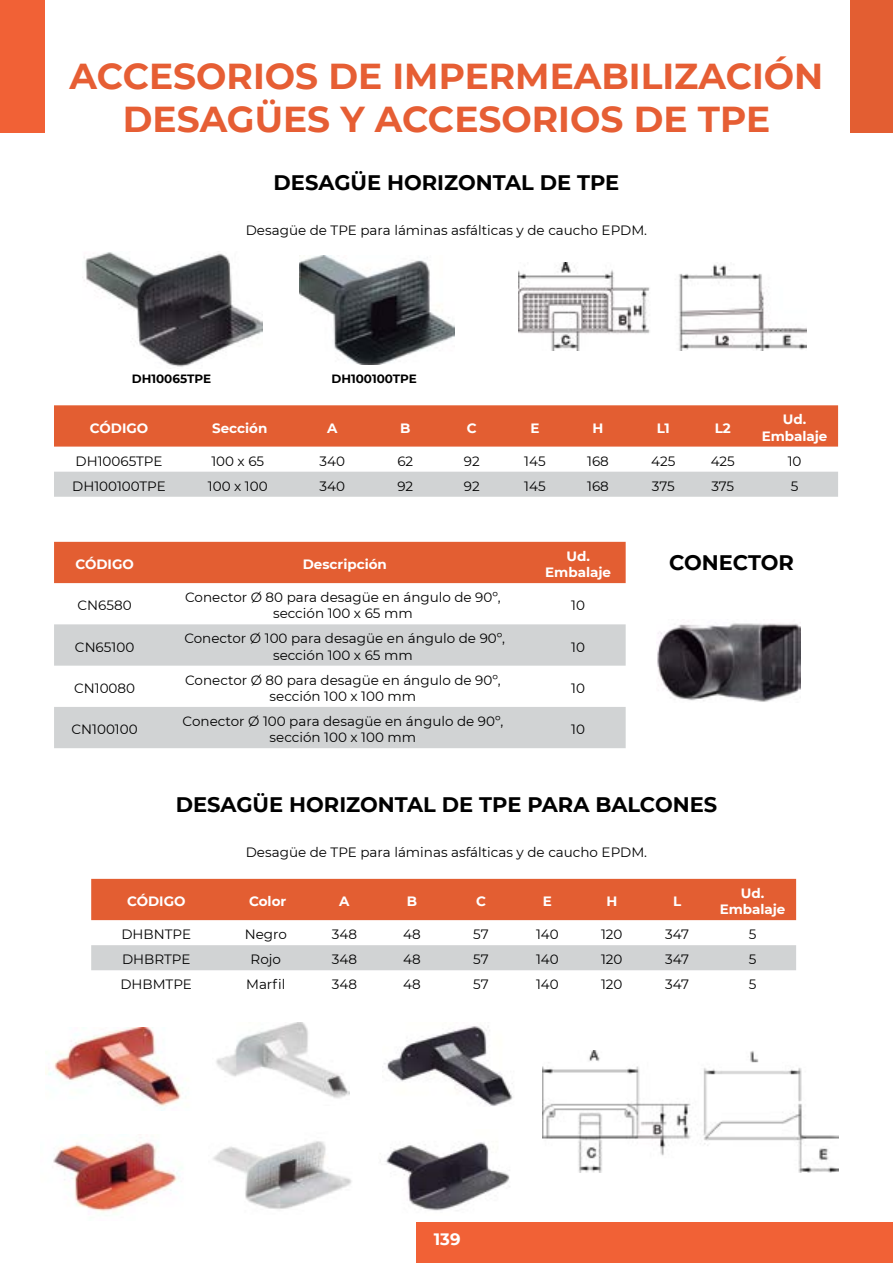
<style>
.page{position:relative;width:893px;height:1263px;background:#fff}
.page>*{position:absolute;margin:0;border:0;box-sizing:border-box;transform-origin:0 0}
.t1{font:700 36px/43.2px "Montserrat";color:#e65e34;text-align:center}
.t2{font:700 21px "Montserrat";color:#000}
.t3{font:700 16.5px "Montserrat";color:#fff}
.t4{font:13.5px/16.2px "Montserrat";color:#000;text-align:center}
.t5{font:700 13.5px/16.2px "Montserrat";color:#fff;text-align:center}
.t6{font:700 12px "Montserrat";color:#000}
</style>
<div class="page">
<div style="left:54px;top:405px;width:784px;height:42px;background:#e35e32"></div>
<div style="left:54px;top:472px;width:784px;height:25px;background:#d1d3d4"></div>
<div style="left:54px;top:542px;width:572px;height:41px;background:#e35e32"></div>
<svg style="left:54px;top:624px;width:572px;height:124px;fill:#d1d3d4"></svg>
<div style="left:91px;top:879px;width:705px;height:41px;background:#e35e32"></div>
<div style="left:91px;top:945px;width:705px;height:25px;background:#d1d3d4"></div>
<img style="left:543px;top:1050px;width:296px;height:122px">
<img style="left:213px;top:1141px;width:139px;height:69px">
<img style="left:385px;top:1142px;width:125px;height:69px">
<img style="left:384px;top:1026px;width:129px;height:80px">
<img style="left:53px;top:1142px;width:130px;height:71px">
<img style="left:45px;top:1027px;width:138px;height:84px">
<img style="left:216px;top:1022px;width:133px;height:77px">
<img style="left:657px;top:621px;width:144px;height:81px">
<img style="left:299px;top:255px;width:156px;height:110px">
<img style="left:84px;top:252px;width:178px;height:115px">
<img style="left:519px;top:262px;width:288px;height:88px">
<div style="left:851px;top:0;width:42px;height:133px;background:#e35e32"></div>
<div style="left:416px;top:1223px;width:477px;height:40px;background:#f16136"></div>
<div style="left:0;top:0;width:45px;height:133px;background:#f16136"></div>
<h1 class="t1" style="left:70px;top:53px;width:755px">ACCESORIOS DE IMPERMEABILIZACIÓN<br>DESAGÜES Y ACCESORIOS DE TPE</h1>
<h2 class="t2" style="left:274px;top:168px;width:347px">DESAGÜE HORIZONTAL DE TPE</h2>
<p class="t4" style="left:246px;top:222px;width:403px">Desagüe de TPE para láminas asfálticas y de caucho EPDM.</p>
<p class="t6" style="left:132px;top:370px;width:81px">DH10065TPE</p>
<p class="t6" style="left:332px;top:370px;width:87px">DH100100TPE</p>
<p class="t5" style="left:90px;top:419px;width:60px">CÓDIGO</p>
<p class="t5" style="left:212px;top:419px;width:57px">Sección</p>
<p class="t5" style="left:327px;top:419px;width:12px">A</p>
<p class="t5" style="left:400px;top:419px;width:12px">B</p>
<p class="t5" style="left:467px;top:419px;width:11px">C</p>
<p class="t5" style="left:530px;top:419px;width:11px">E</p>
<p class="t5" style="left:592px;top:419px;width:12px">H</p>
<p class="t5" style="left:657px;top:419px;width:14px">L1</p>
<p class="t5" style="left:715px;top:419px;width:18px">L2</p>
<p class="t5" style="left:762px;top:411px;width:67px">Ud.<br>Embalaje</p>
<p class="t4" style="left:76px;top:452px;width:88px">DH10065TPE</p>
<p class="t4" style="left:211px;top:452px;width:54px">100 x 65</p>
<p class="t4" style="left:320px;top:452px;width:27px">340</p>
<p class="t4" style="left:397px;top:452px;width:17px">62</p>
<p class="t4" style="left:464px;top:452px;width:17px">92</p>
<p class="t4" style="left:524px;top:452px;width:23px">145</p>
<p class="t4" style="left:587px;top:452px;width:23px">168</p>
<p class="t4" style="left:651px;top:452px;width:26px">425</p>
<p class="t4" style="left:711px;top:452px;width:26px">425</p>
<p class="t4" style="left:788px;top:452px;width:15px">10</p>
<p class="t4" style="left:72px;top:477px;width:95px">DH100100TPE</p>
<p class="t4" style="left:208px;top:477px;width:61px">100 x 100</p>
<p class="t4" style="left:320px;top:477px;width:27px">340</p>
<p class="t4" style="left:397px;top:477px;width:17px">92</p>
<p class="t4" style="left:464px;top:477px;width:17px">92</p>
<p class="t4" style="left:524px;top:477px;width:23px">145</p>
<p class="t4" style="left:587px;top:477px;width:23px">168</p>
<p class="t4" style="left:652px;top:477px;width:24px">375</p>
<p class="t4" style="left:711px;top:477px;width:24px">375</p>
<p class="t4" style="left:791px;top:477px;width:9px">5</p>
<p class="t5" style="left:75px;top:555px;width:60px">CÓDIGO</p>
<p class="t5" style="left:303px;top:555px;width:86px">Descripción</p>
<p class="t5" style="left:545px;top:547px;width:67px">Ud.<br>Embalaje</p>
<p class="t4" style="left:78px;top:597px;width:56px">CN6580</p>
<p class="t4" style="left:185px;top:589px;width:317px">Conector Ø 80 para desagüe en ángulo de 90º, sección 100 x 65 mm</p>
<p class="t4" style="left:571px;top:597px;width:15px">10</p>
<p class="t4" style="left:75px;top:638px;width:61px">CN65100</p>
<p class="t4" style="left:184px;top:630px;width:322px">Conector Ø 100 para desagüe en ángulo de 90º, sección 100 x 65 mm</p>
<p class="t4" style="left:571px;top:638px;width:15px">10</p>
<p class="t4" style="left:74px;top:679px;width:62px">CN10080</p>
<p class="t4" style="left:185px;top:671px;width:317px">Conector Ø 80 para desagüe en ángulo de 90º, sección 100 x 100 mm</p>
<p class="t4" style="left:571px;top:679px;width:15px">10</p>
<p class="t4" style="left:72px;top:721px;width:68px">CN100100</p>
<p class="t4" style="left:183px;top:713px;width:322px">Conector Ø 100 para desagüe en ángulo de 90º, sección 100 x 100 mm</p>
<p class="t4" style="left:571px;top:721px;width:15px">10</p>
<h2 class="t2" style="left:669px;top:547px;width:32px">Conector</h2>
<h2 class="t2" style="left:176px;top:789px;width:543px">DESAGÜE HORIZONTAL DE TPE PARA BALCONES</h2>
<p class="t4" style="left:246px;top:844px;width:403px">Desagüe de TPE para láminas asfálticas y de caucho EPDM.</p>
<p class="t5" style="left:127px;top:892px;width:60px">CÓDIGO</p>
<p class="t5" style="left:249px;top:892px;width:39px">Color</p>
<p class="t5" style="left:339px;top:892px;width:12px">A</p>
<p class="t5" style="left:407px;top:892px;width:12px">B</p>
<p class="t5" style="left:476px;top:892px;width:11px">C</p>
<p class="t5" style="left:543px;top:892px;width:11px">E</p>
<p class="t5" style="left:606px;top:892px;width:12px">H</p>
<p class="t5" style="left:673px;top:892px;width:10px">L</p>
<p class="t5" style="left:720px;top:884px;width:67px">Ud.<br>Embalaje</p>
<p class="t4" style="left:121px;top:926px;width:71px">DHBNTPE</p>
<p class="t4" style="left:245px;top:926px;width:44px">Negro</p>
<p class="t4" style="left:332px;top:926px;width:27px">348</p>
<p class="t4" style="left:403px;top:926px;width:19px">48</p>
<p class="t4" style="left:473px;top:926px;width:17px">57</p>
<p class="t4" style="left:536px;top:926px;width:24px">140</p>
<p class="t4" style="left:601px;top:926px;width:23px">120</p>
<p class="t4" style="left:665px;top:926px;width:25px">347</p>
<p class="t4" style="left:749px;top:926px;width:9px">5</p>
<p class="t4" style="left:122px;top:951px;width:70px">DHBRTPE</p>
<p class="t4" style="left:251px;top:951px;width:32px">Rojo</p>
<p class="t4" style="left:332px;top:951px;width:27px">348</p>
<p class="t4" style="left:403px;top:951px;width:19px">48</p>
<p class="t4" style="left:473px;top:951px;width:17px">57</p>
<p class="t4" style="left:536px;top:951px;width:24px">140</p>
<p class="t4" style="left:601px;top:951px;width:23px">120</p>
<p class="t4" style="left:665px;top:951px;width:25px">347</p>
<p class="t4" style="left:749px;top:951px;width:9px">5</p>
<p class="t4" style="left:120px;top:976px;width:73px">DHBMTPE</p>
<p class="t4" style="left:246px;top:976px;width:41px">Marfil</p>
<p class="t4" style="left:332px;top:976px;width:27px">348</p>
<p class="t4" style="left:403px;top:976px;width:19px">48</p>
<p class="t4" style="left:473px;top:976px;width:17px">57</p>
<p class="t4" style="left:536px;top:976px;width:24px">140</p>
<p class="t4" style="left:601px;top:976px;width:23px">120</p>
<p class="t4" style="left:665px;top:976px;width:25px">347</p>
<p class="t4" style="left:749px;top:976px;width:9px">5</p>
<p class="t3" style="left:434px;top:1227px;width:28px">139</p>
</div>
